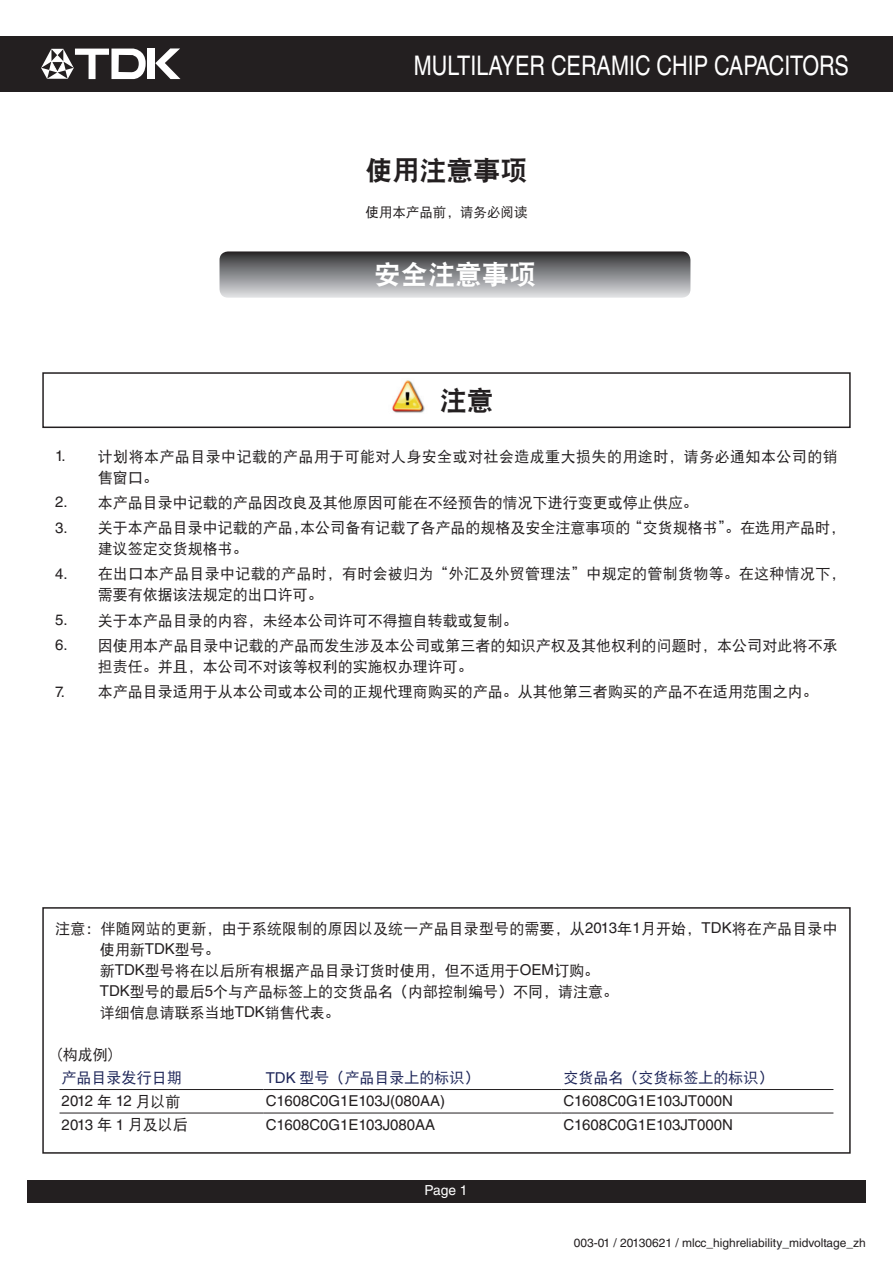
<style>
.page{position:relative;width:893px;height:1263px;background:#fff}
.page>*{position:absolute;margin:0;border:0;box-sizing:border-box;transform-origin:0 0}
.t1{font:27px "Helvetica LT Std";color:#fff;scale:.8 1}
.t2{font:27px "KF GB Gothic UB";color:#231f20}
.t3{font:27px "KF GB Gothic UB";color:#fff}
.t4{font:15px/21px "KF GB Gothic";color:#231f20}
.t5{font:15px "Helvetica LT Std";color:#231f20}
.t6{font:15px/25.2px "KF GB Gothic";letter-spacing:.02em;color:#231f20}
.t7{font:15px "KF GB Gothic";letter-spacing:.03em;color:#231f20}
.t8{font:15px "KF GB Gothic";color:#1e2659}
.t9{font:13.8px "Helvetica LT Std";color:#fff}
.t10{font:13.5px "KF GB Gothic";color:#231f20}
.t11{font:12px "Helvetica LT Std";color:#231f20}
.s1{font-family:"Helvetica LT Std"}
.s2{font-family:"KF GB Gothic"}
</style>
<div class="page">
<svg style="left:220px;top:251px;width:470px;height:47px;background:#898a8d"></svg>
<div style="left:42px;top:372px;width:809px;height:56px;border:2px solid #231f20"></div>
<img style="left:392px;top:380px;width:33px;height:33px">
<hr style="left:60px;top:1089px;width:204px;height:1px;background:#231f20">
<hr style="left:264px;top:1089px;width:297px;height:1px;background:#231f20">
<hr style="left:561px;top:1089px;width:272px;height:1px;background:#231f20">
<hr style="left:60px;top:1113px;width:204px;height:1px;background:#231f20">
<hr style="left:264px;top:1113px;width:297px;height:1px;background:#231f20">
<hr style="left:561px;top:1113px;width:272px;height:1px;background:#231f20">
<div style="left:42px;top:907px;width:809px;height:247px;border:2px solid #231f20"></div>
<div style="left:0;top:36px;width:893px;height:55px;background:#231f20"></div>
<div style="left:148px;top:48px;width:7px;height:31px;background:#fff"></div>
<svg style="left:155px;top:48px;width:26px;height:31px"></svg>
<svg style="left:41px;top:49px;width:105px;height:30px"></svg>
<div style="left:27px;top:1180px;width:839px;height:23px;background:#231f20"></div>
<h1 class="t1" style="left:414px;top:50px;width:545px">MULTILAYER CERAMIC CHIP CAPACITORS</h1>
<h1 class="t2" style="left:365px;top:157px;width:163px">使用注意事项</h1>
<p class="t10" style="left:365px;top:205px;width:164px">使用本产品前，请务必阅读</p>
<h1 class="t3" style="left:374px;top:261px;width:163px">安全注意事项</h1>
<p class="t5" style="left:55px;top:447px;width:12px">1.</p>
<p class="t5" style="left:55px;top:493px;width:14px">2.</p>
<p class="t5" style="left:55px;top:519px;width:14px">3.</p>
<p class="t5" style="left:55px;top:565px;width:14px">4.</p>
<p class="t5" style="left:55px;top:611px;width:14px">5.</p>
<p class="t5" style="left:55px;top:636px;width:14px">6.</p>
<p class="t5" style="left:55px;top:683px;width:11px">7.</p>
<h1 class="t2" style="left:440px;top:387px;width:55px">注意</h1>
<p class="t7" style="left:98px;top:449px;width:741px">计划将本产品目录中记载的产品用于可能对人身安全或对社会造成重大损失的用途时，请务必通知本公司的销</p>
<p class="t4" style="left:98px;top:464px;width:602px;line-height:25.2px">售窗口。<br>本产品目录中记载的产品因改良及其他原因可能在不经预告的情况下进行变更或停止供应。</p>
<p class="t4" style="left:628px;top:517px;width:219px">“交货规格书”。在选用产品时，</p>
<p class="t4" style="left:300px;top:517px;width:331px">本公司备有记载了各产品的规格及安全注意事项的</p>
<p class="t4" style="left:98px;top:517px;width:212px">关于本产品目录中记载的产品，</p>
<p class="t6" style="left:98px;top:536px;width:749px">建议签定交货规格书。<br>在出口本产品目录中记载的产品时，有时会被归为“外汇及外贸管理法”中规定的管制货物等。在这种情况下，</p>
<p class="t4" style="left:98px;top:582px;width:422px;line-height:25.2px">需要有依据该法规定的出口许可。<br>关于本产品目录的内容，未经本公司许可不得擅自转载或复制。</p>
<p class="t4" style="left:98px;top:635px;width:741px">因使用本产品目录中记载的产品而发生涉及本公司或第三者的知识产权及其他权利的问题时，本公司对此将不承</p>
<p class="t4" style="left:98px;top:654px;width:721px;line-height:25.2px">担责任。并且，本公司不对该等权利的实施权办理许可。<br>本产品目录适用于从本公司或本公司的正规代理商购买的产品。从其他第三者购买的产品不在适用范围之内。</p>
<p class="t4" style="left:100px;top:918px;width:739px;text-indent:-45px">注意：伴随网站的更新，由于系统限制的原因以及统一产品目录型号的需要，从<span class="s1">2013</span>年<span class="s1">1</span>月开始，<span class="s1">TDK</span>将在产品目录中使用新<span class="s1">TDK</span>型号。<br>新<span class="s1">TDK</span>型号将在以后所有根据产品目录订货时使用，但不适用于<span class="s1">OEM</span>订购。<br><span class="s1">TDK</span>型号的最后<span class="s1">5</span>个与产品标签上的交货品名（内部控制编号）不同，请注意。<br>详细信息请联系当地<span class="s1">TDK</span>销售代表。</p>
<p class="t4" style="left:55px;top:1044px;width:61px">(构成例(</p>
<p class="t8" style="left:563px;top:1070px;width:211px">交货品名（交货标签上的标识(</p>
<p class="t8" style="left:266px;top:1070px;width:215px"><span class="s1">TDK</span> 型号（产品目录上的标识）</p>
<p class="t8" style="left:62px;top:1070px;width:121px">产品目录发行日期</p>
<p class="t5" style="left:62px;top:1092px;width:120px">2012 <span class="s2">年</span> 12 <span class="s2">月以前</span></p>
<p class="t5" style="left:62px;top:1116px;width:128px">2013 <span class="s2">年</span> 1 <span class="s2">月及以后</span></p>
<p class="t5" style="left:266px;top:1092px;width:181px">C1608C G0 E1 103 (J 080AA)</p>
<p class="t5" style="left:266px;top:1116px;width:171px">C1608C G0 E1 103J080AA</p>
<p class="t9" style="left:424px;top:1182px;width:45px">Page 1</p>
<p class="t5" style="left:563px;top:1092px;width:171px">C1608C G0 E1 103JT000N</p>
<p class="t5" style="left:563px;top:1116px;width:171px">C1608C G0 E1 103JT000N</p>
<p class="t11" style="left:574px;top:1236px;width:294px">003-01 / 20130621 / mlcc_highreliability_midvoltage_zh</p>
</div>
